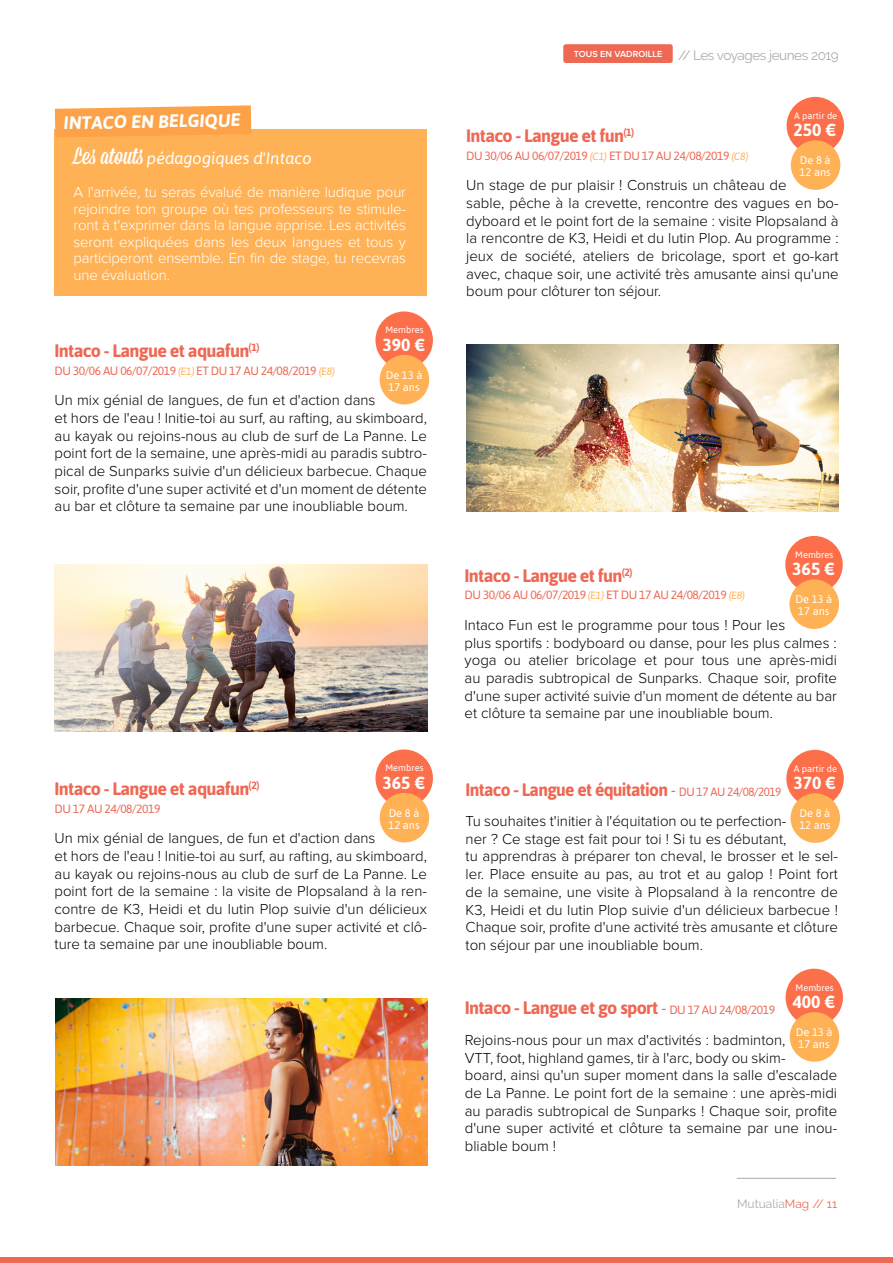
<style>
.page{position:relative;width:893px;height:1263px;background:#fff}
.page>*{position:absolute;margin:0;border:0;box-sizing:border-box;transform-origin:0 0}
.t1{font:700 18px "Asap";letter-spacing:-.04em;color:#ee6854}
.t2{font:italic 700 18px "Asap";color:#fdffff}
.t3{font:700 17.4px "Asap";color:#fff}
.t4{font:italic 16.5px "Asap";color:#fff}
.t5{font:300 15px/17.7px "Proxima Nova";color:#000001}
.t6{font:300 15px/16.5px "Proxima Nova";letter-spacing:-.01em;color:#fff;text-align:justify}
.t7{font:13.5px "Raleway";letter-spacing:-.03em;color:#aaa}
.t8{font:12px "Asap";letter-spacing:-.04em;color:#ee6854}
.t9{font:12px "Raleway";color:#aaa}
.t10{font:10.95px/12px "Asap";color:#fff}
.t11{font:9.3px "Asap";color:#fff}
.t12{font:600 9.15px "Proxima Nova";color:#fff}
.s1{font-family:"Mission Script";font-style:normal;font-size:24px}
.s2{font-style:italic;font-size:10.5px;color:#ffb255}
.s3{font-family:"Montserrat";font-weight:400;font-size:15px}
.s4{font-weight:400;font-size:12px}
.s5{color:#ee6854}
</style>
<div class="page">
<div style="left:0;top:1257px;width:893px;height:6px;background:#ee6854"></div>
<div style="left:785px;top:536px;width:58px;height:57px;background:#fd6f4b;border-radius:50%"></div>
<div style="left:789px;top:579px;width:50px;height:50px;background:#ffb255;border-radius:50%"></div>
<div style="left:375px;top:311px;width:58px;height:58px;background:#fd6f4b;border-radius:50%"></div>
<div style="left:380px;top:355px;width:49px;height:49px;background:#ffb255;border-radius:50%"></div>
<img style="left:466px;top:344px;width:372px;height:167px">
<div style="left:563px;top:44px;width:110px;height:19px;background:#ee6854;border-radius:3px"></div>
<hr style="left:737px;top:1178px;width:99px;height:1px;background:#aaa">
<div style="left:54px;top:129px;width:373px;height:167px;background:#ffb255"></div>
<svg style="left:55px;top:105px;width:196px;height:32px"></svg>
<img style="left:55px;top:565px;width:372px;height:167px">
<div style="left:786px;top:750px;width:58px;height:57px;background:#fd6f4b;border-radius:50%"></div>
<div style="left:790px;top:793px;width:50px;height:50px;background:#ffb255;border-radius:50%"></div>
<div style="left:785px;top:969px;width:58px;height:57px;background:#fd6f4b;border-radius:50%"></div>
<div style="left:790px;top:1012px;width:49px;height:50px;background:#ffb255;border-radius:50%"></div>
<img style="left:55px;top:999px;width:373px;height:167px">
<div style="left:787px;top:97px;width:57px;height:57px;background:#fd6f4b;border-radius:50%"></div>
<div style="left:791px;top:140px;width:49px;height:50px;background:#ffb255;border-radius:50%"></div>
<div style="left:375px;top:749px;width:58px;height:58px;background:#fd6f4b;border-radius:50%"></div>
<div style="left:380px;top:793px;width:49px;height:49px;background:#ffb255;border-radius:50%"></div>
<p class="t2" style="left:64px;top:113px;width:178px;rotate:-1deg">INTACO EN BELGIQUE</p>
<p class="t4" style="left:74px;top:148px;width:240px"><span class="s1">Les atouts</span> pédagogiques d'Intaco</p>
<p class="t6" style="left:74px;top:184px;width:334px">A l'arrivée, tu seras évalué de manière ludique pour rejoindre ton groupe où tes professeurs te stimule&shy;ront à t'exprimer dans la langue apprise. Les activités seront expliquées dans les deux langues et tous y participeront ensemble. En fin de stage, tu recevras une évaluation.</p>
<p class="t11" style="left:385px;top:325px;width:40px">Membres</p>
<p class="t3" style="left:382px;top:334px;width:44px">390 €</p>
<p class="t10" style="left:386px;top:369px;width:38px">De 13 à<br>17 ans</p>
<p class="t1" style="left:55px;top:340px;width:207px">Intaco - Langue et aquafun<sup>(1)</sup></p>
<p class="t8" style="left:55px;top:363px;width:282px">DU 30/06 AU 06/07/2019 <span class="s2">(E1)</span> ET DU 17 AU 24/08/2019 <span class="s2">(E8)</span></p>
<p class="t5" style="left:55px;top:391px;width:374px">Un mix génial de langues, de fun et d'action dans<br>et hors de l'eau ! Initie-toi au surf, au rafting, au skimboard, au kayak ou rejoins-nous au club de surf de La Panne. Le point fort de la semaine, une après-midi au paradis subtro&shy;pical de Sunparks suivie d'un délicieux barbecue. Chaque soir, profite d'une super activité et d'un moment de détente au bar et clôture ta semaine par une inoubliable boum.</p>
<p class="t11" style="left:385px;top:763px;width:40px">Membres</p>
<p class="t3" style="left:382px;top:772px;width:44px">365 €</p>
<p class="t10" style="left:388px;top:807px;width:33px">De 8 à<br>12 ans</p>
<p class="t1" style="left:55px;top:778px;width:207px">Intaco - Langue et aquafun<sup>(2)</sup></p>
<p class="t8" style="left:55px;top:801px;width:107px">DU 17 AU 24/08/2019</p>
<p class="t5" style="left:55px;top:829px;width:374px">Un mix génial de langues, de fun et d'action dans<br>et hors de l'eau ! Initie-toi au surf, au rafting, au skimboard, au kayak ou rejoins-nous au club de surf de La Panne. Le point fort de la semaine : la visite de Plopsaland à la ren&shy;contre de K3, Heidi et du lutin Plop suivie d'un délicieux barbecue. Chaque soir, profite d'une super activité et clô&shy;ture ta semaine par une inoubliable boum.</p>
<p class="t12" style="left:574px;top:49px;width:90px">TOUS EN VADROILLE</p>
<p class="t7" style="left:678px;top:47px;width:162px">// Les voyages jeunes 2019</p>
<p class="t11" style="left:794px;top:110px;width:45px">A partir de</p>
<p class="t3" style="left:794px;top:120px;width:44px">250 €</p>
<p class="t10" style="left:800px;top:154px;width:33px">De 8 à<br>12 ans</p>
<p class="t1" style="left:466px;top:125px;width:170px">Intaco - Langue et fun<sup>(1)</sup></p>
<p class="t8" style="left:466px;top:148px;width:284px">DU 30/06 AU 06/07/2019 <span class="s2">(C1)</span> ET DU 17 AU 24/08/2019 <span class="s2">(C8)</span></p>
<p class="t5" style="left:466px;top:176px;width:374px">Un stage de pur plaisir ! Construis un château de<br>sable, pêche à la crevette, rencontre des vagues en bo&shy;dyboard et le point fort de la semaine : visite Plopsaland à la rencontre de K3, Heidi et du lutin Plop. Au programme : jeux de société, ateliers de bricolage, sport et go-kart avec, chaque soir, une activité très amusante ainsi qu'une boum pour clôturer ton séjour.</p>
<p class="t11" style="left:795px;top:549px;width:40px">Membres</p>
<p class="t3" style="left:792px;top:559px;width:44px">365 €</p>
<p class="t10" style="left:795px;top:593px;width:38px">De 13 à<br>17 ans</p>
<p class="t1" style="left:465px;top:565px;width:170px">Intaco - Langue et fun<sup>(2)</sup></p>
<p class="t8" style="left:465px;top:588px;width:282px">DU 30/06 AU 06/07/2019 <span class="s2">(E1)</span> ET DU 17 AU 24/08/2019 <span class="s2">(E8)</span></p>
<p class="t5" style="left:465px;top:616px;width:374px">Intaco Fun est le programme pour tous ! Pour les<br>plus sportifs : bodyboard ou danse, pour les plus calmes : yoga ou atelier bricolage et pour tous une après-midi au paradis subtropical de Sunparks. Chaque soir, profite d'une super activité suivie d'un moment de détente au bar et clôture ta semaine par une inoubliable boum.</p>
<p class="t11" style="left:794px;top:763px;width:45px">A partir de</p>
<p class="t3" style="left:793px;top:773px;width:44px">370 €</p>
<p class="t10" style="left:799px;top:807px;width:33px">De 8 à<br>12 ans</p>
<p class="t1" style="left:466px;top:779px;width:317px">Intaco - Langue et équitation <span class="s3">-</span> <span class="s4">DU 17 AU 24/08/2019</span></p>
<p class="t5" style="left:466px;top:812px;width:374px">Tu souhaites t'initier à l'équitation ou te perfection-<br>ner ? Ce stage est fait pour toi ! Si tu es débutant,<br>tu apprendras à préparer ton cheval, le brosser et le sel&shy;ler. Place ensuite au pas, au trot et au galop ! Point fort de la semaine, une visite à Plopsaland à la rencontre de K3, Heidi et du lutin Plop suivie d'un délicieux barbecue !<br>Chaque soir, profite d'une activité très amusante et clôture ton séjour par une inoubliable boum.</p>
<p class="t11" style="left:795px;top:982px;width:40px">Membres</p>
<p class="t3" style="left:792px;top:991px;width:44px">400 €</p>
<p class="t10" style="left:796px;top:1026px;width:38px">De 13 à<br>17 ans</p>
<p class="t1" style="left:465px;top:997px;width:312px">Intaco - Langue et go sport <span class="s3">-</span> <span class="s4">DU 17 AU 24/08/2019</span></p>
<p class="t5" style="left:465px;top:1031px;width:374px">Rejoins-nous pour un max d'activités : badminton,<br>VTT, foot, highland games, tir à l'arc, body ou skim-<br>board, ainsi qu'un super moment dans la salle d'escalade de La Panne. Le point fort de la semaine : une après-midi au paradis subtropical de Sunparks ! Chaque soir, profite d'une super activité et clôture ta semaine par une inou&shy;bliable boum !</p>
<p class="t9" style="left:737px;top:1196px;width:102px">Mutualia<span class="s5">Mag // 11</span></p>
</div>
